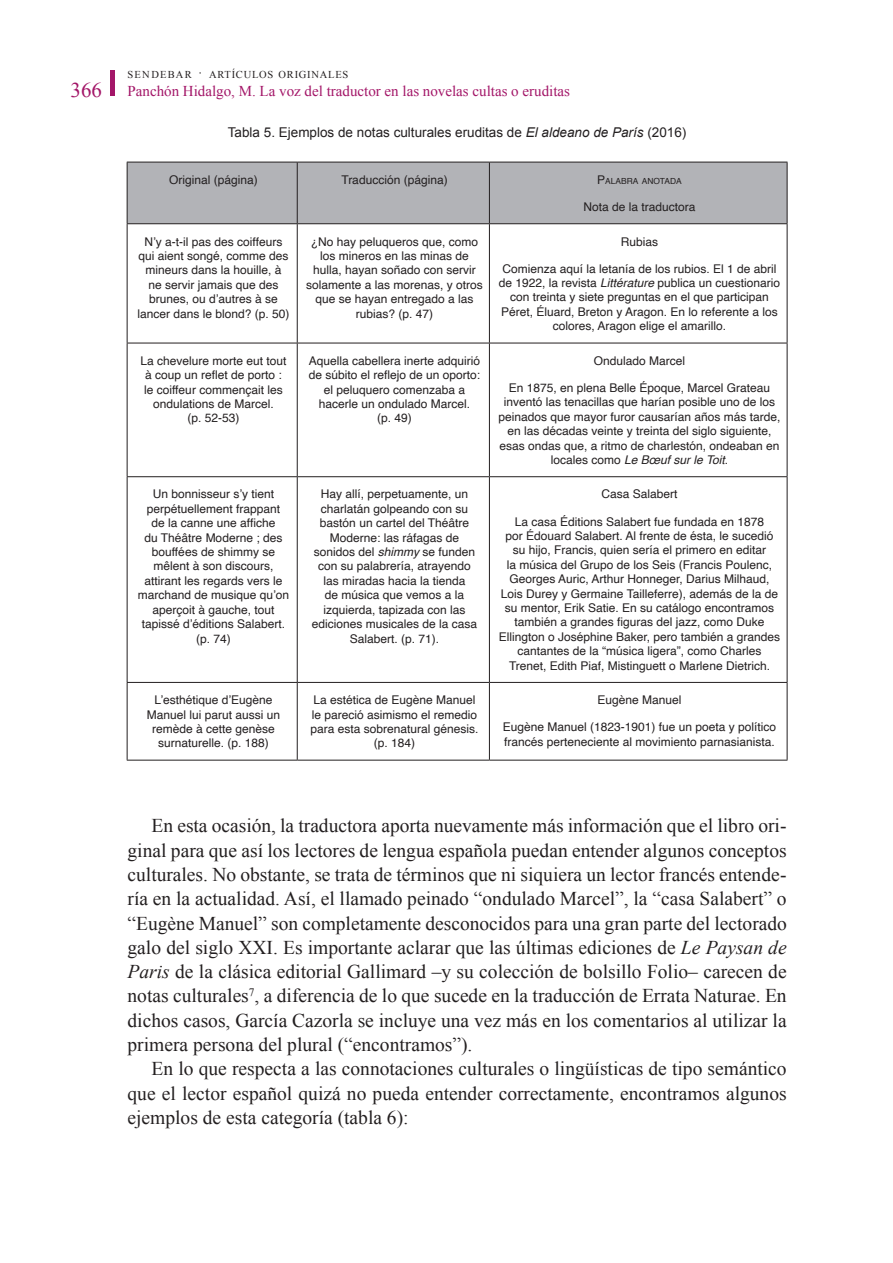
<style>
.page{position:relative;width:893px;height:1263px;background:#fff}
.page>*{position:absolute;margin:0;border:0;box-sizing:border-box;transform-origin:0 0}
.CAJA_GENERAL{font:19.5px/24.3px "Times New Roman";color:#231f20;text-align:justify}
.t1{font:15px "Times New Roman";color:#a31668}
.LEYENDAS{font:13.5px "Arial";color:#231f20}
.TABLAS{font:12px/14.4px "Helvetica";color:#231f20;text-align:center}
.t2{font:10.5px "Times New Roman";letter-spacing:.07em;color:#231f20}
.TABLAS-2{font:8.4px "Helvetica";color:#231f20}
.s1{font-size:15px}
.s2{font-size:21px}
.s3{font-style:italic}
.s4{font-size:12px}
</style>
<div class="page">
<hr style="left:111px;top:70px;width:4px;height:26px;background:#a31668">
<div style="left:128px;top:163px;width:659px;height:60px;background:#b2b3b7"></div>
<hr style="left:127px;top:162px;width:170px;height:1px;background:#231f20">
<hr style="left:127px;top:162px;width:1px;height:61px;background:#231f20">
<hr style="left:297px;top:162px;width:192px;height:1px;background:#231f20">
<hr style="left:297px;top:162px;width:1px;height:61px;background:#231f20">
<hr style="left:489px;top:162px;width:298px;height:1px;background:#231f20">
<hr style="left:489px;top:162px;width:1px;height:61px;background:#231f20">
<hr style="left:787px;top:162px;width:1px;height:61px;background:#231f20">
<hr style="left:127px;top:223px;width:170px;height:1px;background:#231f20">
<hr style="left:297px;top:223px;width:192px;height:1px;background:#231f20">
<hr style="left:489px;top:223px;width:298px;height:1px;background:#231f20">
<hr style="left:127px;top:224px;width:1px;height:119px;background:#231f20">
<hr style="left:297px;top:224px;width:1px;height:119px;background:#231f20">
<hr style="left:489px;top:224px;width:1px;height:119px;background:#231f20">
<hr style="left:787px;top:224px;width:1px;height:119px;background:#231f20">
<hr style="left:127px;top:343px;width:170px;height:1px;background:#231f20">
<hr style="left:127px;top:343px;width:1px;height:133px;background:#231f20">
<hr style="left:297px;top:343px;width:192px;height:1px;background:#231f20">
<hr style="left:297px;top:343px;width:1px;height:133px;background:#231f20">
<hr style="left:489px;top:343px;width:298px;height:1px;background:#231f20">
<hr style="left:489px;top:343px;width:1px;height:133px;background:#231f20">
<hr style="left:787px;top:343px;width:1px;height:133px;background:#231f20">
<hr style="left:127px;top:476px;width:170px;height:1px;background:#231f20">
<hr style="left:127px;top:477px;width:1px;height:205px;background:#231f20">
<hr style="left:297px;top:476px;width:192px;height:1px;background:#231f20">
<hr style="left:297px;top:477px;width:1px;height:205px;background:#231f20">
<hr style="left:489px;top:476px;width:298px;height:1px;background:#231f20">
<hr style="left:489px;top:477px;width:1px;height:205px;background:#231f20">
<hr style="left:787px;top:477px;width:1px;height:205px;background:#231f20">
<hr style="left:127px;top:682px;width:170px;height:1px;background:#231f20">
<hr style="left:127px;top:683px;width:1px;height:77px;background:#231f20">
<hr style="left:297px;top:682px;width:192px;height:1px;background:#231f20">
<hr style="left:297px;top:683px;width:1px;height:77px;background:#231f20">
<hr style="left:489px;top:682px;width:298px;height:1px;background:#231f20">
<hr style="left:489px;top:683px;width:1px;height:77px;background:#231f20">
<hr style="left:787px;top:683px;width:1px;height:77px;background:#231f20">
<hr style="left:127px;top:760px;width:170px;height:1px;background:#231f20">
<hr style="left:297px;top:760px;width:192px;height:1px;background:#231f20">
<hr style="left:489px;top:760px;width:298px;height:1px;background:#231f20">
<p class="t2" style="left:128px;top:67px;width:222px">SENDEBAR <span class="s1">·</span> ARTÍCULOS ORIGINALES</p>
<p class="t1" style="left:71px;top:81px;width:501px"><span class="s2">366</span> Panchón Hidalgo, M. La voz del traductor en las novelas cultas o eruditas</p>
<p class="LEYENDAS" style="left:228px;top:124px;width:460px">Tabla 5. Ejemplos de notas culturales eruditas de <span class="s3">El aldeano de París</span> (2016)</p>
<p class="TABLAS" style="left:169px;top:173px;width:90px">Original (página)</p>
<p class="TABLAS" style="left:341px;top:173px;width:108px">Traducción (página)</p>
<p class="TABLAS-2" style="left:597px;top:174px;width:86px"><span class="s4">P</span>ALABRA ANOTADA</p>
<p class="TABLAS" style="left:583px;top:200px;width:114px">Nota de la traductora</p>
<p class="TABLAS" style="left:137px;top:234px;width:154px">N’y a-t-il pas des coiffeurs qui aient songé, comme des mineurs dans la houille, à ne servir jamais que des brunes, ou d’autres à se lancer dans le blond? (p. 50)</p>
<p class="TABLAS" style="left:306px;top:234px;width:178px">¿No hay peluqueros que, como los mineros en las minas de hulla, hayan soñado con servir solamente a las morenas, y otros que se hayan entregado a las rubias? (p. 47)</p>
<p class="TABLAS" style="left:621px;top:234px;width:39px">Rubias</p>
<p class="TABLAS" style="left:499px;top:262px;width:283px">Comienza aquí la letanía de los rubios. El 1 de abril de 1922, la revista <span class="s3">Littérature</span> publica un cuestionario con treinta y siete preguntas en el que participan Péret, Éluard, Breton y Aragon. En lo referente a los colores, Aragon elige el amarillo.</p>
<p class="TABLAS" style="left:140px;top:354px;width:148px">La chevelure morte eut tout à coup un reflet de porto : le coiffeur commençait les ondulations de Marcel.<br>(p. 52-53)</p>
<p class="TABLAS" style="left:309px;top:354px;width:173px">Aquella cabellera inerte adquirió de súbito el reflejo de un oporto: el peluquero comenzaba a hacerle un ondulado Marcel.<br>(p. 49)</p>
<p class="TABLAS" style="left:594px;top:354px;width:93px">Ondulado Marcel</p>
<p class="TABLAS" style="left:498px;top:381px;width:284px">En 1875, en plena Belle Époque, Marcel Grateau inventó las tenacillas que harían posible uno de los peinados que mayor furor causarían años más tarde, en las décadas veinte y treinta del siglo siguiente, esas ondas que, a ritmo de charlestón, ondeaban en locales como <span class="s3">Le Bœuf sur le Toit</span>.</p>
<p class="TABLAS" style="left:138px;top:487px;width:153px">Un bonnisseur s’y tient perpétuellement frappant<br>de la canne une affiche<br>du Théâtre Moderne ; des bouffées de shimmy se mêlent à son discours, attirant les regards vers le marchand de musique qu’on aperçoit à gauche, tout tapissé d’éditions Salabert. (p. 74)</p>
<p class="TABLAS" style="left:312px;top:487px;width:167px">Hay allí, perpetuamente, un charlatán golpeando con su bastón un cartel del Théâtre<br>Moderne: las ráfagas de sonidos del <span class="s3">shimmy</span> se funden con su palabrería, atrayendo las miradas hacia la tienda<br>de música que vemos a la izquierda, tapizada con las ediciones musicales de la casa<br>Salabert. (p. 71).</p>
<p class="TABLAS" style="left:601px;top:487px;width:78px">Casa Salabert</p>
<p class="TABLAS" style="left:499px;top:515px;width:283px">La casa Éditions Salabert fue fundada en 1878<br>por Édouard Salabert. Al frente de ésta, le sucedió su hijo, Francis, quien sería el primero en editar<br>la música del Grupo de los Seis (Francis Poulenc, Georges Auric, Arthur Honneger, Darius Milhaud, Lois Durey y Germaine Tailleferre), además de la de su mentor, Erik Satie. En su catálogo encontramos también a grandes figuras del jazz, como Duke Ellington o Joséphine Baker, pero también a grandes cantantes de la “música ligera”, como Charles Trenet, Edith Piaf, Mistinguett o Marlene Dietrich.</p>
<p class="TABLAS" style="left:147px;top:693px;width:135px">L’esthétique d’Eugène<br>Manuel lui parut aussi un remède à cette genèse surnaturelle. (p. 188)</p>
<p class="TABLAS" style="left:310px;top:693px;width:170px">La estética de Eugène Manuel le pareció asimismo el remedio para esta sobrenatural génesis. (p. 184)</p>
<p class="TABLAS" style="left:597px;top:693px;width:86px">Eugène Manuel</p>
<p class="TABLAS" style="left:503px;top:720px;width:275px;text-align:left">Eugène Manuel (1823-1901) fue un poeta y político francés perteneciente al movimiento parnasianista.</p>
<p class="CAJA_GENERAL" style="left:128px;top:813px;width:661px;text-indent:24px">En esta ocasión, la traductora aporta nuevamente más información que el libro ori&shy;ginal para que así los lectores de lengua española puedan entender algunos conceptos culturales. No obstante, se trata de términos que ni siquiera un lector francés entende&shy;ría en la actualidad. Así, el llamado peinado “ondulado Marcel”, la “casa Salabert” o “Eugène Manuel” son completamente desconocidos para una gran parte del lectorado galo del siglo XXI. Es importante aclarar que las últimas ediciones de <span class="s3">Le Paysan de Paris</span> de la clásica editorial Gallimard –y su colección de bolsillo Folio– carecen de notas culturales<sup>7</sup>, a diferencia de lo que sucede en la traducción de Errata Naturae. En dichos casos, García Cazorla se incluye una vez más en los comentarios al utilizar la primera persona del plural (“encontramos”).</p>
<p class="CAJA_GENERAL" style="left:128px;top:1056px;width:661px;text-indent:24px">En lo que respecta a las connotaciones culturales o lingüísticas de tipo semántico que el lector español quizá no pueda entender correctamente, encontramos algunos ejemplos de esta categoría (tabla 6):</p>
</div>
